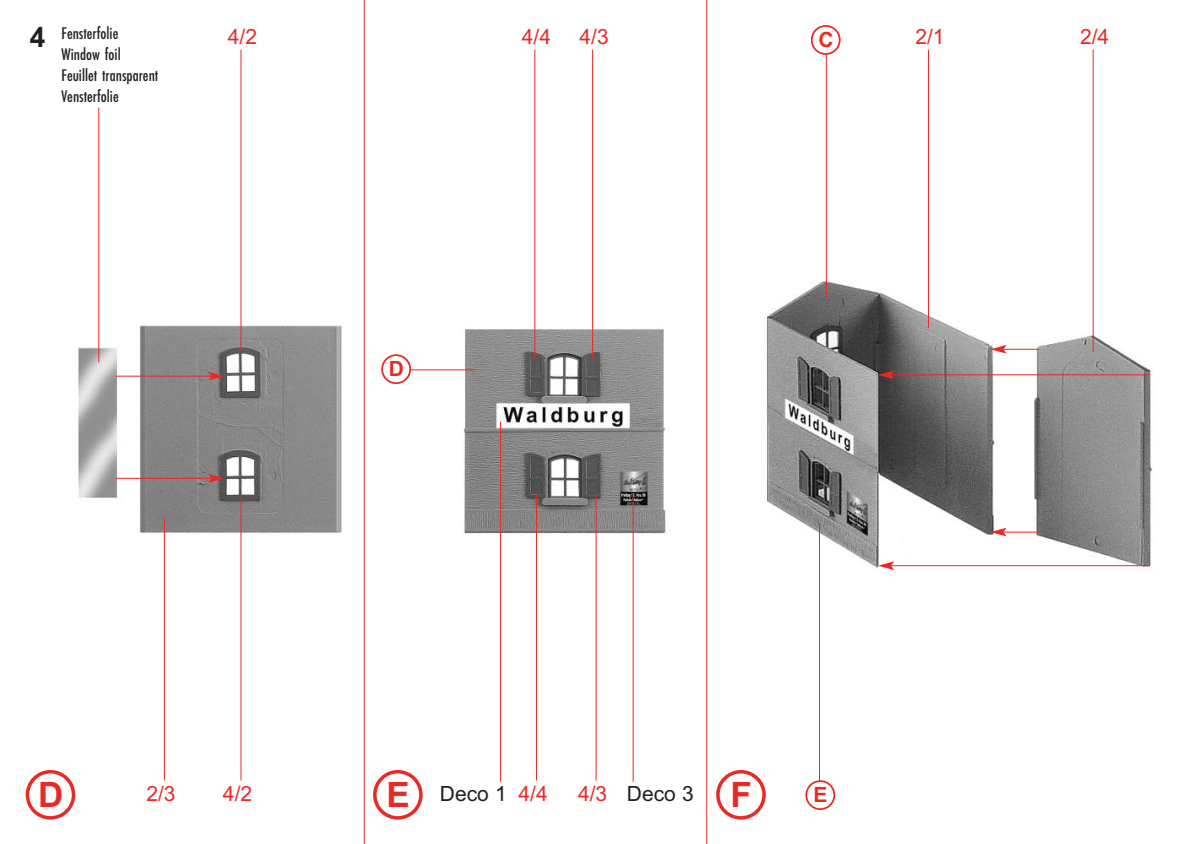
<style>
.page{position:relative;width:1191px;height:844px;background:#fff}
.page>*{position:absolute;margin:0;border:0;box-sizing:border-box;transform-origin:0 0}
.t1{font:700 35px "Arial";color:#ea2924}
.t2{font:700 28px "Arial";color:#231f20}
.t3{font:21px "Arial";color:#ea2924}
.t4{font:21px "Arial";color:#231f20}
.t5{font:700 21px "Arial";color:#ea2924}
.t6{font:17.5px/21px "Futura EF Medium Con";color:#231f20}
.s1{color:#ea2924}
</style>
<div class="page">
<img style="left:766px;top:274px;width:387px;height:294px">
<img style="left:78px;top:320px;width:264px;height:219px">
<img style="left:455px;top:326px;width:211px;height:211px">
<hr style="left:364px;top:0;width:1px;height:843px;background:#ea2924">
<hr style="left:706px;top:0;width:1px;height:843px;background:#ea2924">
<hr style="left:240px;top:50px;width:1px;height:300px;background:#ea2924">
<hr style="left:240px;top:498px;width:1px;height:282px;background:#ea2924">
<hr style="left:164px;top:518px;width:1px;height:262px;background:#ea2924">
<hr style="left:536px;top:494px;width:1px;height:286px;background:#ea2924">
<hr style="left:595px;top:494px;width:1px;height:286px;background:#ea2924">
<hr style="left:500px;top:421px;width:1px;height:360px;background:#ea2924">
<hr style="left:632px;top:495px;width:1px;height:286px;background:#ea2924">
<hr style="left:819px;top:523px;width:1px;height:257px;background:#ea2924">
<hr style="left:534px;top:50px;width:1px;height:308px;background:#ea2924">
<hr style="left:592px;top:50px;width:1px;height:308px;background:#ea2924">
<hr style="left:411px;top:369px;width:64px;height:1px;background:#ea2924">
<hr style="left:826px;top:54px;width:1px;height:243px;background:#ea2924">
<hr style="left:1092px;top:50px;width:1px;height:302px;background:#ea2924">
<hr style="left:928px;top:50px;width:1px;height:278px;background:#ea2924">
<hr style="left:116px;top:375px;width:95px;height:1px;background:#ea2924">
<svg style="left:208px;top:371px;width:16px;height:9px"></svg>
<hr style="left:116px;top:477px;width:95px;height:1px;background:#ea2924">
<svg style="left:208px;top:474px;width:16px;height:8px"></svg>
<hr style="left:1003px;top:349px;width:36px;height:1px;background:#ea2924">
<svg style="left:990px;top:345px;width:16px;height:8px"></svg>
<hr style="left:1003px;top:531px;width:36px;height:1px;background:#ea2924">
<svg style="left:990px;top:527px;width:16px;height:9px"></svg>
<hr style="left:891px;top:374px;width:259px;height:1px;background:#ea2924">
<svg style="left:878px;top:370px;width:16px;height:9px"></svg>
<hr style="left:891px;top:565px;width:259px;height:1px;background:#ea2924">
<svg style="left:878px;top:561px;width:16px;height:9px"></svg>
<hr style="left:98px;top:107px;width:1px;height:255px;background:#ea2924">
<svg style="left:26px;top:770px;width:49px;height:49px"></svg>
<svg style="left:373px;top:770px;width:50px;height:49px"></svg>
<svg style="left:716px;top:770px;width:49px;height:49px"></svg>
<svg style="left:381px;top:354px;width:30px;height:30px"></svg>
<svg style="left:811px;top:25px;width:29px;height:30px"></svg>
<svg style="left:805px;top:780px;width:30px;height:29px"></svg>
<p class="t6" style="left:62px;top:23px;width:58px">Fensterfolie</p>
<p class="t3" style="left:522px;top:25px;width:31px">4/4</p>
<p class="t3" style="left:579px;top:25px;width:31px">4/3</p>
<p class="t3" style="left:915px;top:25px;width:31px">2/1</p>
<p class="t3" style="left:1080px;top:25px;width:31px">2/4</p>
<p class="t6" style="left:62px;top:44px;width:98px">Window foil<br>Feuillet transparent<br>Vensterfolie</p>
<h2 class="t2" style="left:30px;top:21px;width:17px">4</h2>
<p class="t3" style="left:228px;top:25px;width:31px">4/2</p>
<p class="t5" style="left:818px;top:27px;width:17px">C</p>
<p class="t5" style="left:389px;top:356px;width:17px">D</p>
<h1 class="t1" style="left:38px;top:774px;width:27px">D</h1>
<h1 class="t1" style="left:386px;top:774px;width:25px">E</h1>
<h1 class="t1" style="left:730px;top:774px;width:23px">F</h1>
<p class="t3" style="left:146px;top:780px;width:31px">2/3</p>
<p class="t3" style="left:223px;top:780px;width:31px">4/2</p>
<p class="t4" style="left:440px;top:780px;width:109px">Deco 1 <span class="s1">4/4</span></p>
<p class="t4" style="left:578px;top:781px;width:117px"><span class="s1">4/3</span> Deco 3</p>
<p class="t5" style="left:813px;top:782px;width:16px">E</p>
</div>
